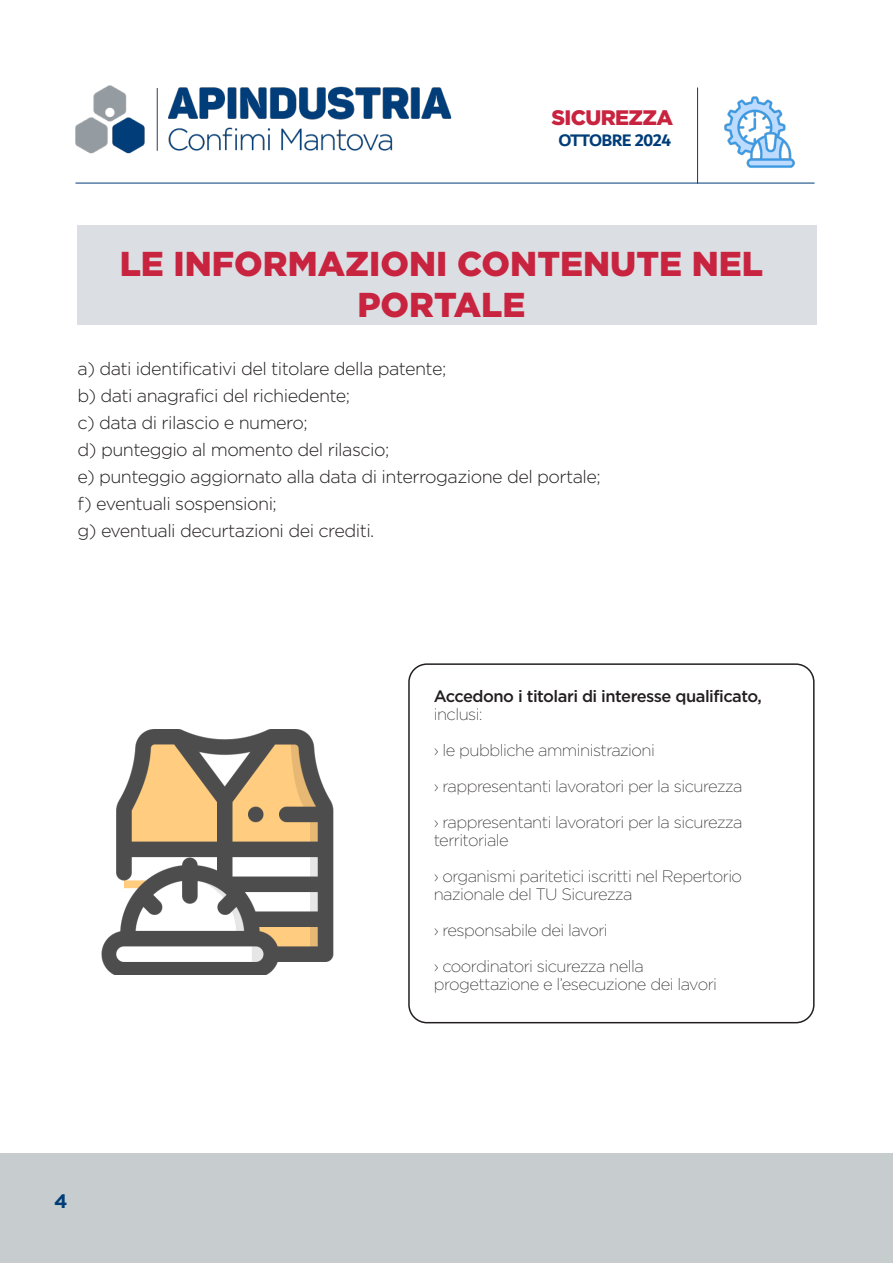
<style>
.page{position:relative;width:893px;height:1263px;background:#fff}
.page>*{position:absolute;margin:0;border:0;box-sizing:border-box;transform-origin:0 0}
.t1{font:900 34.5px/41.4px "Gotham HTF";color:#c8233f;text-align:center}
.t2{font:900 21px "Gotham";letter-spacing:-.03em;color:#c8233f}
.t3{font:700 19.5px "Gotham HTF";color:#003d78}
.Paragrafo_titolo{font:300 18px "Gotham";letter-spacing:-.03em;color:#231f20}
.t4{font:700 18px "Dubai";letter-spacing:-.04em;color:#003d78}
.Paragrafo_titolo-2{font:200 16.5px "Gotham HTF";letter-spacing:-.03em;color:#231f20}
.Paragrafo_titolo-3{font:500 16.5px "Gotham HTF";letter-spacing:-.03em;color:#231f20}
</style>
<div class="page">
<div style="left:0;top:1153px;width:893px;height:110px;background:#c7cccf"></div>
<hr style="left:75px;top:183px;width:740px;height:1px;background:#003d78">
<hr style="left:697px;top:88px;width:1px;height:95px;background:#003d78">
<img style="left:724px;top:96px;width:71px;height:72px">
<img style="left:75px;top:85px;width:377px;height:69px">
<img style="left:101px;top:729px;width:233px;height:245px">
<div style="left:77px;top:225px;width:740px;height:100px;background:#dbdee2"></div>
<div style="left:408px;top:663px;width:407px;height:360px;border:2px solid #231f20;border-radius:18px"></div>
<p class="t2" style="left:551px;top:104px;width:123px">SICUREZZA</p>
<p class="t4" style="left:558px;top:129px;width:114px">OTTOBRE 2024</p>
<p class="t1" style="left:120px;top:242px;width:645px">LE INFORMAZIONI CONTENUTE NEL<br>PORTALE</p>
<p class="Paragrafo_titolo" style="left:78px;top:359px;width:370px">a) dati identificativi del titolare della patente;</p>
<p class="Paragrafo_titolo" style="left:78px;top:386px;width:274px">b) dati anagrafici del richiedente;</p>
<p class="Paragrafo_titolo" style="left:78px;top:413px;width:232px">c) data di rilascio e numero;</p>
<p class="Paragrafo_titolo" style="left:78px;top:440px;width:313px">d) punteggio al momento del rilascio;</p>
<p class="Paragrafo_titolo" style="left:78px;top:467px;width:525px">e) punteggio aggiornato alla data di interrogazione del portale;</p>
<p class="Paragrafo_titolo" style="left:78px;top:494px;width:201px">f) eventuali sospensioni;</p>
<p class="Paragrafo_titolo" style="left:78px;top:521px;width:298px">g) eventuali decurtazioni dei crediti.</p>
<p class="Paragrafo_titolo-3" style="left:434px;top:686px;width:330px">Accedono i titolari di interesse qualificato,</p>
<p class="Paragrafo_titolo-2" style="left:434px;top:705px;width:50px">inclusi:</p>
<p class="Paragrafo_titolo-2" style="left:434px;top:741px;width:223px">› le pubbliche amministrazioni</p>
<p class="Paragrafo_titolo-2" style="left:434px;top:777px;width:310px">› rappresentanti lavoratori per la sicurezza</p>
<p class="Paragrafo_titolo-2" style="left:434px;top:813px;width:310px">› rappresentanti lavoratori per la sicurezza</p>
<p class="Paragrafo_titolo-2" style="left:434px;top:831px;width:77px">territoriale</p>
<p class="Paragrafo_titolo-2" style="left:434px;top:867px;width:310px">› organismi paritetici iscritti nel Repertorio</p>
<p class="Paragrafo_titolo-2" style="left:434px;top:885px;width:200px">nazionale del TU Sicurezza</p>
<p class="Paragrafo_titolo-2" style="left:434px;top:921px;width:175px">› responsabile dei lavori</p>
<p class="Paragrafo_titolo-2" style="left:434px;top:957px;width:212px">› coordinatori sicurezza nella</p>
<p class="Paragrafo_titolo-2" style="left:434px;top:975px;width:285px">progettazione e l’esecuzione dei lavori</p>
<p class="t3" style="left:54px;top:1190px;width:15px">4</p>
</div>
